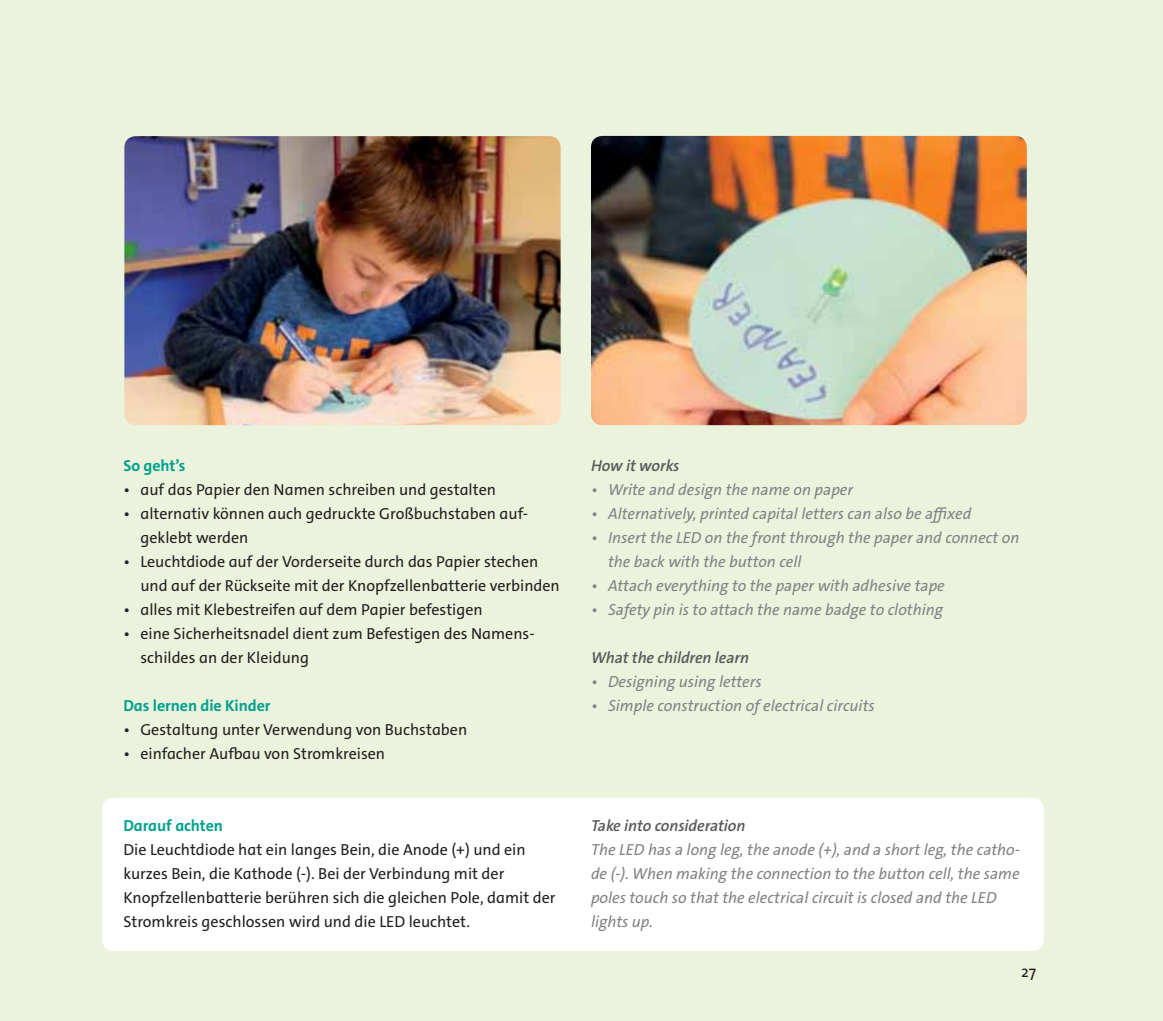
<style>
.page{position:relative;width:1163px;height:1021px;background:#fff}
.page>*{position:absolute;margin:0;border:0;box-sizing:border-box;transform-origin:0 0}
.t1{font:16px/24px "The Sans C4 s";color:#231f20}
.t2{font:italic 16px/24px "The Sans C4 s";color:#808285}
.t3{font:italic 600 16px "The Sans C4 s";letter-spacing:-.005em;color:#58595b}
.t4{font:700 16px "The Sans C4 s";letter-spacing:-.005em;color:#00a08e}
</style>
<div class="page">
<div style="left:0;top:0;width:1162px;height:1020px;background:#ecf3dd"></div>
<div style="left:102px;top:797px;width:941px;height:154px;background:#fff;border-radius:11px"></div>
<img style="left:591px;top:136px;width:435px;height:289px;border-radius:11px">
<img style="left:124px;top:136px;width:436px;height:289px;border-radius:11px">
<p class="t4" style="left:123px;top:459px;width:64px">So geht’s</p>
<p class="t1" style="left:123px;top:479px;width:374px">• auf das Papier den Namen schreiben und gestalten</p>
<p class="t1" style="left:140px;top:503px;width:389px;text-indent:-17px">• alternativ können auch gedruckte Großbuchstaben auf&shy;geklebt werden</p>
<p class="t1" style="left:140px;top:551px;width:421px;text-indent:-17px">• Leuchtdiode auf der Vorderseite durch das Papier stechen und auf der Rückseite mit der Knopfzellenbatterie verbinden</p>
<p class="t1" style="left:123px;top:599px;width:361px">• alles mit Klebestreifen auf dem Papier befestigen</p>
<p class="t1" style="left:140px;top:623px;width:396px;text-indent:-17px">• eine Sicherheitsnadel dient zum Befestigen des Namens&shy;schildes an der Kleidung</p>
<p class="t4" style="left:123px;top:699px;width:149px">Das lernen die Kinder</p>
<p class="t1" style="left:123px;top:719px;width:345px">• Gestaltung unter Verwendung von Buchstaben</p>
<p class="t1" style="left:123px;top:743px;width:263px">• einfacher Aufbau von Stromkreisen</p>
<p class="t4" style="left:123px;top:819px;width:101px">Darauf achten</p>
<p class="t1" style="left:123px;top:839px;width:433px">Die Leuchtdiode hat ein langes Bein, die Anode (+) und ein kurzes Bein, die Kathode (-). Bei der Verbindung mit der Knopfzellenbatterie berühren sich die gleichen Pole, damit der Stromkreis geschlossen wird und die LED leuchtet.</p>
<p class="t3" style="left:591px;top:459px;width:90px">How it works</p>
<p class="t2" style="left:591px;top:479px;width:263px">• Write and design the name on paper</p>
<p class="t2" style="left:591px;top:503px;width:382px">• Alternatively, printed capital letters can also be affixed</p>
<p class="t2" style="left:608px;top:527px;width:413px;text-indent:-17px">• Insert the LED on the front through the paper and connect on the back with the button cell</p>
<p class="t2" style="left:591px;top:575px;width:355px">• Attach everything to the paper with adhesive tape</p>
<p class="t2" style="left:591px;top:599px;width:353px">• Safety pin is to attach the name badge to clothing</p>
<p class="t3" style="left:591px;top:651px;width:159px">What the children learn</p>
<p class="t2" style="left:591px;top:671px;width:172px">• Designing using letters</p>
<p class="t2" style="left:591px;top:695px;width:285px">• Simple construction of electrical circuits</p>
<p class="t3" style="left:591px;top:819px;width:156px">Take into consideration</p>
<p class="t2" style="left:591px;top:839px;width:430px">The LED has a long leg, the anode (+), and a short leg, the catho&shy;de (-). When making the connection to the button cell, the same poles touch so that the electrical circuit is closed and the LED lights up.</p>
<p class="t1" style="left:1020px;top:960px;width:17px">27</p>
</div>
